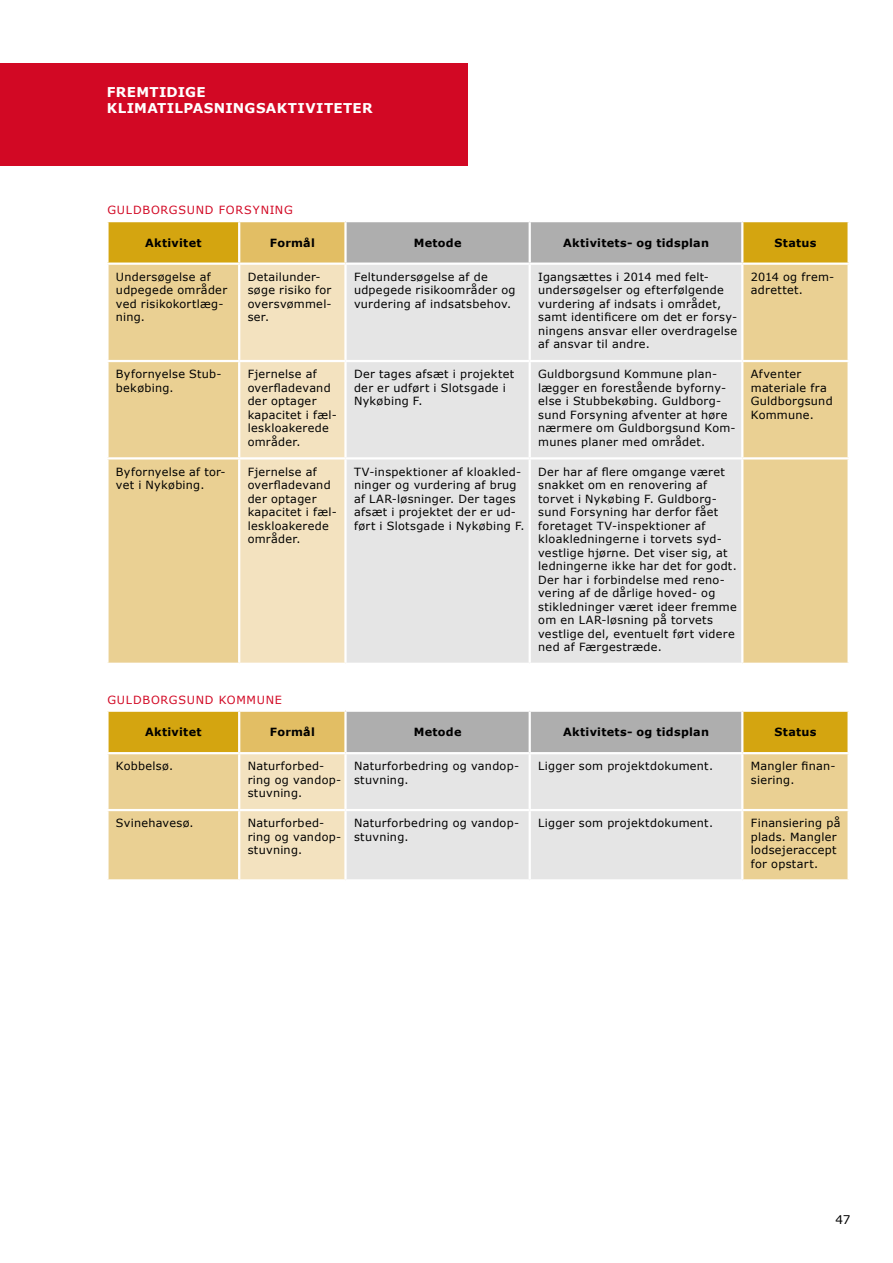
<style>
.page{position:relative;width:893px;height:1263px;background:#fff}
.page>*{position:absolute;margin:0;border:0;box-sizing:border-box;transform-origin:0 0}
.t1{font:700 13.5px/16.5px "Verdana";letter-spacing:.025em;color:#fff}
.t2{font:12px "Verdana";color:#000}
.t3{font:11.25px/13.5px "Verdana";letter-spacing:.025em;color:#000}
.t4{font:700 11.25px "Verdana";letter-spacing:.025em;color:#000}
.t5{font:11.25px "Verdana";letter-spacing:.065em;color:#d20824}
</style>
<div class="page">
<svg style="left:109px;top:222px;width:738px;height:441px;background:#e5ce98"></svg>
<div style="left:347px;top:265px;width:394px;height:398px;background:#e5e5e5"></div>
<hr style="left:238px;top:222px;width:2px;height:40px;background:#fff">
<hr style="left:344px;top:222px;width:3px;height:40px;background:#fff">
<hr style="left:529px;top:222px;width:2px;height:40px;background:#fff">
<hr style="left:741px;top:222px;width:2px;height:40px;background:#fff">
<hr style="left:106px;top:262px;width:133px;height:3px;background:#fff">
<hr style="left:239px;top:262px;width:106px;height:3px;background:#fff">
<hr style="left:238px;top:265px;width:2px;height:95px;background:#fff">
<hr style="left:345px;top:262px;width:185px;height:3px;background:#fff">
<hr style="left:344px;top:265px;width:3px;height:95px;background:#fff">
<hr style="left:530px;top:262px;width:212px;height:3px;background:#fff">
<hr style="left:529px;top:265px;width:2px;height:95px;background:#fff">
<hr style="left:742px;top:262px;width:108px;height:3px;background:#fff">
<hr style="left:741px;top:265px;width:2px;height:95px;background:#fff">
<hr style="left:238px;top:362px;width:2px;height:95px;background:#fff">
<hr style="left:344px;top:362px;width:3px;height:95px;background:#fff">
<hr style="left:529px;top:362px;width:2px;height:95px;background:#fff">
<hr style="left:741px;top:362px;width:2px;height:95px;background:#fff">
<hr style="left:106px;top:457px;width:133px;height:2px;background:#fff">
<hr style="left:239px;top:457px;width:106px;height:2px;background:#fff">
<hr style="left:238px;top:459px;width:2px;height:204px;background:#fff">
<hr style="left:345px;top:457px;width:185px;height:2px;background:#fff">
<hr style="left:344px;top:459px;width:3px;height:204px;background:#fff">
<hr style="left:530px;top:457px;width:212px;height:2px;background:#fff">
<hr style="left:529px;top:459px;width:2px;height:204px;background:#fff">
<hr style="left:742px;top:457px;width:108px;height:2px;background:#fff">
<hr style="left:741px;top:459px;width:2px;height:204px;background:#fff">
<hr style="left:106px;top:360px;width:133px;height:2px;background:#fff">
<hr style="left:239px;top:360px;width:106px;height:2px;background:#fff">
<hr style="left:345px;top:360px;width:185px;height:2px;background:#fff">
<hr style="left:530px;top:360px;width:212px;height:2px;background:#fff">
<hr style="left:742px;top:360px;width:108px;height:2px;background:#fff">
<svg style="left:109px;top:712px;width:738px;height:167px;background:#dbc58d"></svg>
<div style="left:347px;top:754px;width:394px;height:125px;background:#e5e5e5"></div>
<hr style="left:238px;top:712px;width:2px;height:40px;background:#fff">
<hr style="left:344px;top:712px;width:3px;height:40px;background:#fff">
<hr style="left:529px;top:712px;width:2px;height:40px;background:#fff">
<hr style="left:741px;top:712px;width:2px;height:40px;background:#fff">
<hr style="left:106px;top:752px;width:133px;height:2px;background:#fff">
<hr style="left:239px;top:752px;width:106px;height:2px;background:#fff">
<hr style="left:238px;top:754px;width:2px;height:55px;background:#fff">
<hr style="left:345px;top:752px;width:185px;height:2px;background:#fff">
<hr style="left:344px;top:754px;width:3px;height:55px;background:#fff">
<hr style="left:530px;top:752px;width:212px;height:2px;background:#fff">
<hr style="left:529px;top:754px;width:2px;height:55px;background:#fff">
<hr style="left:742px;top:752px;width:108px;height:2px;background:#fff">
<hr style="left:741px;top:754px;width:2px;height:55px;background:#fff">
<hr style="left:106px;top:809px;width:133px;height:2px;background:#fff">
<hr style="left:239px;top:809px;width:106px;height:2px;background:#fff">
<hr style="left:238px;top:811px;width:2px;height:68px;background:#fff">
<hr style="left:345px;top:809px;width:185px;height:2px;background:#fff">
<hr style="left:344px;top:811px;width:3px;height:68px;background:#fff">
<hr style="left:530px;top:809px;width:212px;height:2px;background:#fff">
<hr style="left:529px;top:811px;width:2px;height:68px;background:#fff">
<hr style="left:742px;top:809px;width:108px;height:2px;background:#fff">
<hr style="left:741px;top:811px;width:2px;height:68px;background:#fff">
<div style="left:0;top:64px;width:468px;height:102px;background:#d20824"></div>
<p class="t1" style="left:107px;top:83px;width:267px">FREMTIDIGE<br>KLIMATILPASNINGSAKTIVITETER</p>
<p class="t5" style="left:107px;top:202px;width:187px">GULDBORGSUND FORSYNING</p>
<p class="t4" style="left:145px;top:235px;width:58px">Aktivitet</p>
<p class="t4" style="left:270px;top:235px;width:46px">Formål</p>
<p class="t4" style="left:414px;top:235px;width:49px">Metode</p>
<p class="t4" style="left:563px;top:235px;width:147px">Aktivitets- og tidsplan</p>
<p class="t4" style="left:774px;top:235px;width:44px">Status</p>
<p class="t3" style="left:116px;top:270px;width:113px">Undersøgelse af udpegede områder ved risikokortlæg&shy;ning.</p>
<p class="t3" style="left:248px;top:270px;width:86px">Detailunder&shy;søge risiko for oversvømmel&shy;ser.</p>
<p class="t3" style="left:354px;top:270px;width:163px">Feltundersøgelse af de udpegede risikoområder og vurdering af indsatsbehov.</p>
<p class="t3" style="left:538px;top:270px;width:201px">Igangsættes i 2014 med felt&shy;undersøgelser og efterfølgende vurdering af indsats i området, samt identificere om det er forsy&shy;ningens ansvar eller overdragelse af ansvar til andre.</p>
<p class="t3" style="left:751px;top:270px;width:85px">2014 og frem&shy;adrettet.</p>
<p class="t3" style="left:116px;top:367px;width:107px">Byfornyelse Stub&shy;bekøbing.</p>
<p class="t3" style="left:248px;top:367px;width:91px">Fjernelse af overfladevand der optager kapacitet i fæl&shy;leskloakerede områder.</p>
<p class="t3" style="left:354px;top:367px;width:162px">Der tages afsæt i projektet der er udført i Slotsgade i<br>Nykøbing F.</p>
<p class="t3" style="left:538px;top:367px;width:199px">Guldborgsund Kommune plan&shy;lægger en forestående byforny&shy;else i Stubbekøbing. Guldborg&shy;sund Forsyning afventer at høre nærmere om Guldborgsund Kom&shy;munes planer med området.</p>
<p class="t3" style="left:751px;top:367px;width:83px">Afventer materiale fra<br>Guldborgsund<br>Kommune.</p>
<p class="t3" style="left:116px;top:464px;width:111px">Byfornyelse af tor&shy;vet i Nykøbing.</p>
<p class="t3" style="left:248px;top:464px;width:91px">Fjernelse af overfladevand der optager kapacitet i fæl&shy;leskloakerede områder.</p>
<p class="t3" style="left:354px;top:464px;width:172px">TV-inspektioner af kloakled&shy;ninger og vurdering af brug af LAR-løsninger. Der tages afsæt i projektet der er ud&shy;ført i Slotsgade i Nykøbing F.</p>
<p class="t3" style="left:538px;top:464px;width:200px">Der har af flere omgange været snakket om en renovering af torvet i Nykøbing F. Guldborg&shy;sund Forsyning har derfor fået foretaget TV-inspektioner af kloakledningerne i torvets syd&shy;vestlige hjørne. Det viser sig, at ledningerne ikke har det for godt.<br>Der har i forbindelse med reno&shy;vering af de dårlige hoved- og stikledninger været ideer fremme om en LAR-løsning på torvets vestlige del, eventuelt ført videre ned af Færgestræde.</p>
<p class="t5" style="left:107px;top:692px;width:176px">GULDBORGSUND KOMMUNE</p>
<p class="t4" style="left:145px;top:724px;width:58px">Aktivitet</p>
<p class="t4" style="left:270px;top:724px;width:46px">Formål</p>
<p class="t4" style="left:414px;top:724px;width:49px">Metode</p>
<p class="t4" style="left:563px;top:724px;width:147px">Aktivitets- og tidsplan</p>
<p class="t4" style="left:774px;top:724px;width:44px">Status</p>
<p class="t3" style="left:116px;top:759px;width:59px">Kobbelsø.</p>
<p class="t3" style="left:248px;top:759px;width:95px">Naturforbed&shy;ring og vandop&shy;stuvning.</p>
<p class="t3" style="left:354px;top:759px;width:167px">Naturforbedring og vandop&shy;stuvning.</p>
<p class="t3" style="left:538px;top:759px;width:176px">Ligger som projektdokument.</p>
<p class="t3" style="left:751px;top:759px;width:86px">Mangler finan&shy;siering.</p>
<p class="t3" style="left:116px;top:816px;width:79px">Svinehavesø.</p>
<p class="t3" style="left:248px;top:816px;width:95px">Naturforbed&shy;ring og vandop&shy;stuvning.</p>
<p class="t3" style="left:354px;top:816px;width:167px">Naturforbedring og vandop&shy;stuvning.</p>
<p class="t3" style="left:538px;top:816px;width:176px">Ligger som projektdokument.</p>
<p class="t3" style="left:751px;top:816px;width:91px">Finansiering på plads. Mangler lodsejeraccept for opstart.</p>
<p class="t2" style="left:836px;top:1211px;width:16px">47</p>
</div>
